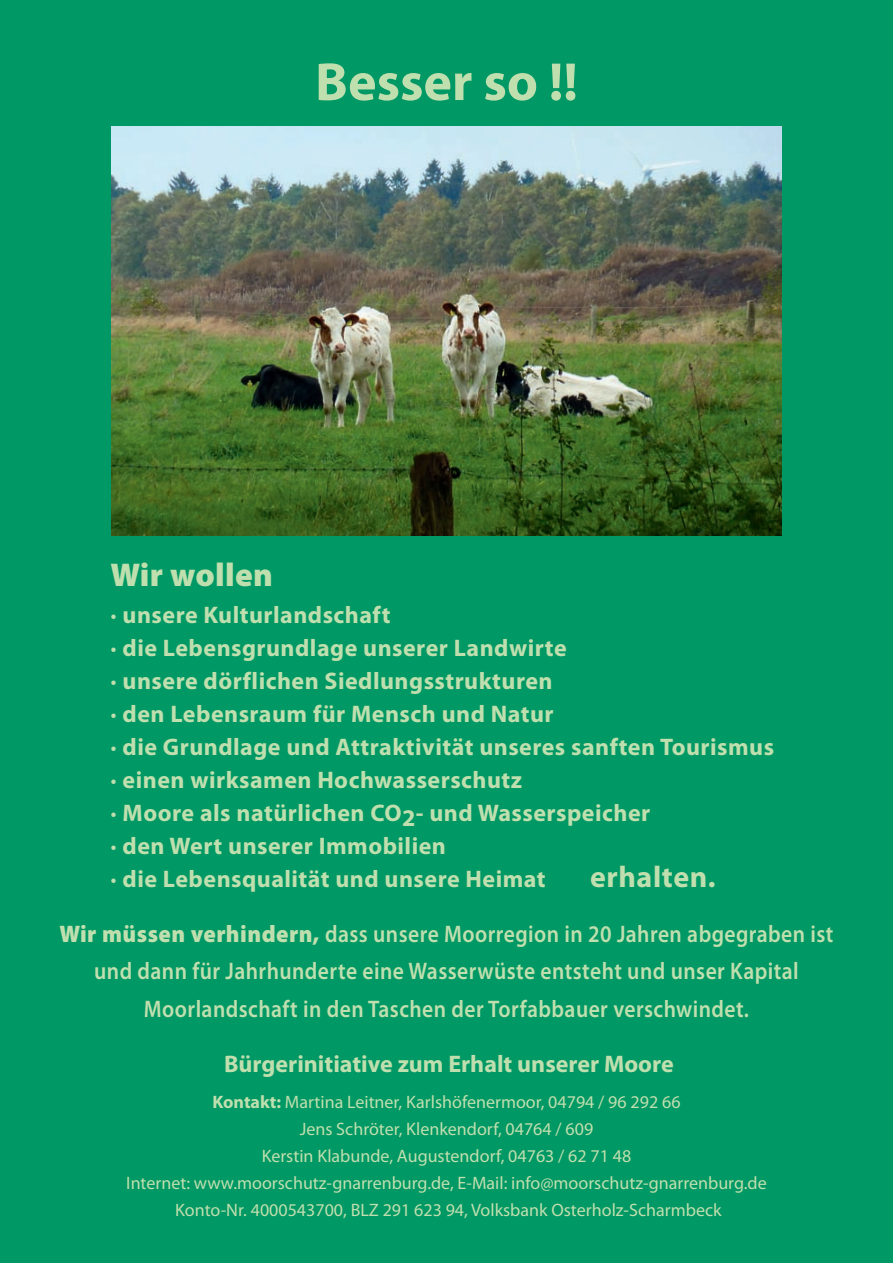
<style>
.page{position:relative;width:893px;height:1263px;background:#009864}
.page>*{position:absolute;margin:0;border:0;box-sizing:border-box;transform-origin:0 0}
.t1{font:700 54px "Myriad Pro";color:#c0dfae}
.t2{font:900 33px "Myriad Pro";letter-spacing:.01em;color:#c0dfae}
.t3{font:700 30px "Myriad Pro";letter-spacing:.02em;color:#c0dfae}
.t4{font:700 24px/33px "Myriad Pro";letter-spacing:.02em;color:#c0dfae}
.t5{font:600 24px/37.5px "Myriad Pro";letter-spacing:.02em;color:#c0dfae;text-align:center;scale:.9 1}
.t6{font:700 24px "Myriad Pro";color:#c0dfae}
.t7{font:18px/27px "Myriad Pro";color:#c0dfae;text-align:center}
.s1{font-weight:900}
.s2{font-weight:700}
</style>
<div class="page">
<img style="left:112px;top:126px;width:669px;height:410px">
<h1 class="t1" style="left:315px;top:47px;width:264px">Besser so !!</h1>
<h2 class="t2" style="left:111px;top:553px;width:164px">Wir wollen</h2>
<p class="t4" style="left:111px;top:598px;width:665px">· unsere Kulturlandschaft<br>· die Lebensgrundlage unserer Landwirte<br>· unsere dörflichen Siedlungsstrukturen<br>· den Lebensraum für Mensch und Natur<br>· die Grundlage und Attraktivität unseres sanften Tourismus · einen wirksamen Hochwasserschutz<br>· Moore als natürlichen CO2- und Wasserspeicher<br>· den Wert unserer Immobilien<br>· die Lebensqualität und unsere Heimat</p>
<p class="t3" style="left:590px;top:858px;width:127px">erhalten.</p>
<p class="t5" style="left:59px;top:914px;width:861px"><span class="s1">Wir müssen verhindern,</span> dass unsere Moorregion in 20 Jahren abgegraben ist und dann für Jahrhunderte eine Wasserwüste entsteht und unser Kapital<br>Moorlandschaft in den Taschen der Torfabbauer verschwindet.</p>
<p class="t6" style="left:224px;top:1049px;width:451px">Bürgerinitiative zum Erhalt unserer Moore</p>
<p class="t7" style="left:126px;top:1088px;width:642px"><span class="s2">Kontakt:</span> Martina Leitner, Karlshöfenermoor, 04794 / 96 292 66<br>Jens Schröter, Klenkendorf, 04764 / 609<br>Kerstin Klabunde, Augustendorf, 04763 / 62 71 48<br>Internet: www.moorschutz-gnarrenburg.de, E-Mail: info@moorschutz-gnarrenburg.de Konto-Nr. 4000543700, BLZ 291 623 94, Volksbank Osterholz-Scharmbeck</p>
</div>
